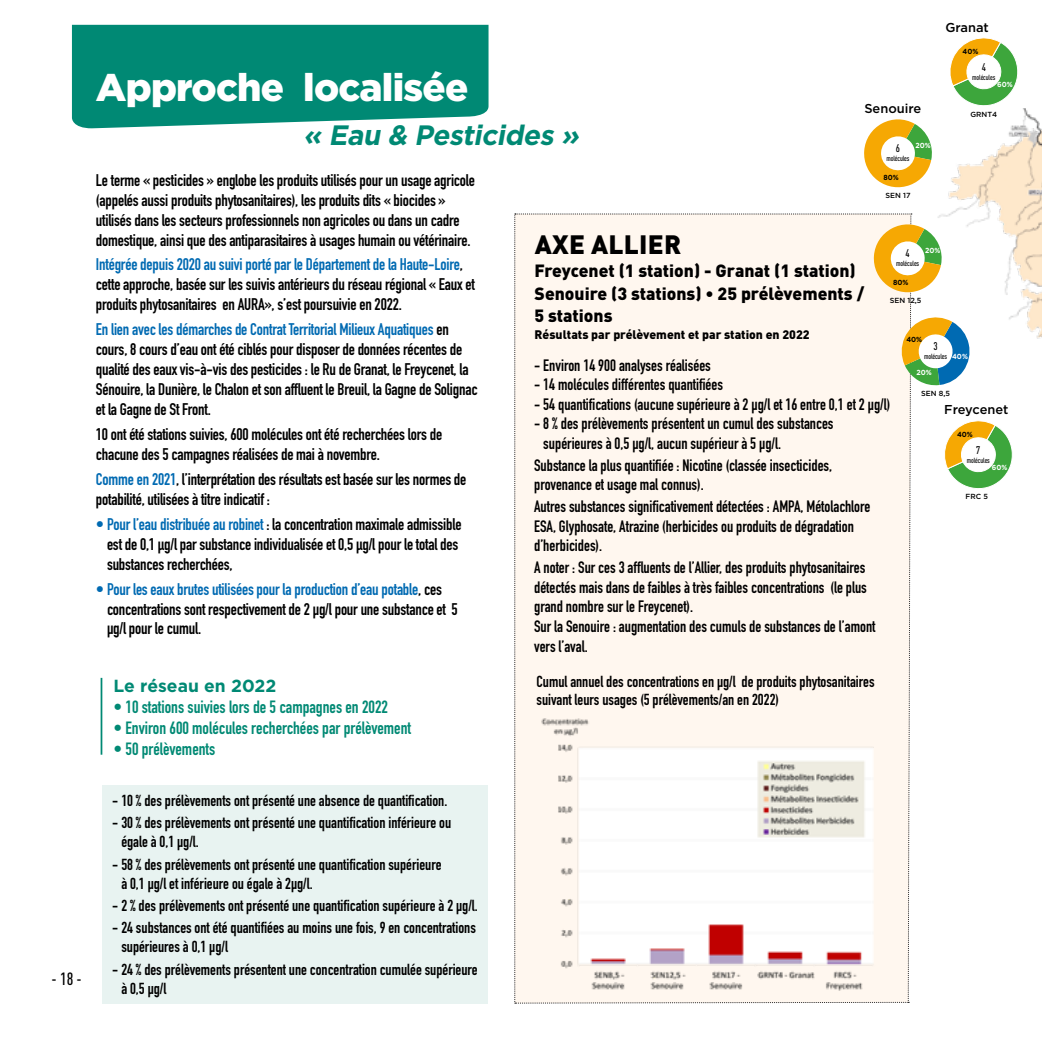
<style>
.page{position:relative;width:1042px;height:1042px;background:#fff}
.page>*{position:absolute;margin:0;border:0;box-sizing:border-box;transform-origin:0 0}
.t1{font:900 38.5px "Gotham";letter-spacing:-.02em;color:#fff}
.t2{font:italic 700 28px "Gotham";color:#008974}
.t3{font:900 26.25px "DIN Pro";letter-spacing:.01em;color:#000}
.t4{font:700 17.5px "DIN Condensed";color:#008974}
.t5{font:900 17.5px/22.8px "DIN Pro";color:#000}
.t6{font:700 17.5px "Gotham";color:#008974}
.t7{font:500 17.5px "DIN Cond";color:#000}
.t8{font:700 16.62px/19.9px "DIN Condensed";letter-spacing:-.01em;color:#000}
.t9{font:700 16.28px/19.6px "DIN Condensed";color:#000}
.t10{font:700 15.75px/18.9px "DIN Condensed";color:#000}
.t11{font:500 12.95px "Gotham";color:#000}
.t12{font:900 12.25px "DIN Pro";color:#000}
.t13{font:500 11.03px "DIN Cond";color:#000}
.t14{font:500 7.35px "DIN Cond";letter-spacing:-.02em;color:#000}
.t15{font:500 7.35px "Gotham";color:#000}
.t16{font:700 7.35px "Gotham";color:#fff;scale:.94 1}
.t17{font:700 7.35px "Gotham";color:#000;scale:.94 1}
.s1{color:#006ab2}
.s2{font-family:"Gotham";font-weight:700;color:#fff}
</style>
<div class="page">
<div style="left:72px;top:25px;width:416px;height:103px;background:#008974"></div>
<div style="left:102px;top:785px;width:386px;height:218px;background:#e8f3f1"></div>
<svg style="left:950px;top:37px;width:68px;height:69px"></svg>
<svg style="left:864px;top:119px;width:68px;height:69px"></svg>
<svg style="left:514px;top:214px;width:420px;height:790px"></svg>
<hr style="left:101px;top:678px;width:1px;height:77px;background:#008974">
<img style="left:934px;top:108px;width:108px;height:381px">
<p class="t7" style="left:52px;top:968px;width:32px">- 18 -</p>
<p class="t11" style="left:945px;top:19px;width:45px">Granat</p>
<h1 class="t1" style="left:96px;top:61px;width:374px">Approche localisée</h1>
<h2 class="t2" style="left:303px;top:119px;width:282px">« Eau &amp; Pesticides »</h2>
<p class="t11" style="left:864px;top:100px;width:58px">Senouire</p>
<p class="t16" style="left:915px;top:141px;width:18px">20%</p>
<p class="t13" style="left:896px;top:142px;width:6px">6</p>
<p class="t14" style="left:886px;top:154px;width:25px">molécules</p>
<p class="t17" style="left:962px;top:47px;width:18px">40%</p>
<p class="t13" style="left:981px;top:60px;width:6px">4</p>
<p class="t14" style="left:972px;top:73px;width:25px">molécules</p>
<p class="t16" style="left:997px;top:80px;width:18px">60%</p>
<p class="t15" style="left:970px;top:109px;width:28px">GRNT4</p>
<p class="t8" style="left:96px;top:170px;width:380px">Le terme « pesticides » englobe les produits utilisés pour un usage agricole (appelés aussi produits phytosanitaires), les produits dits « biocides » utilisés dans les secteurs professionnels non agricoles ou dans un cadre domestique, ainsi que des antiparasitaires à usages humain ou vétérinaire.</p>
<p class="t8" style="left:96px;top:255px;width:380px"><span class="s1">Intégrée depuis 2020 au suivi porté par le Département de la Haute-Loire</span>, cette approche, basée sur les suivis antérieurs du réseau régional « Eaux et produits phytosanitaires en AURA», s’est poursuivie en 2022.</p>
<p class="t8" style="left:96px;top:319px;width:383px"><span class="s1">En lien avec les démarches de Contrat Territorial Milieux Aquatiques</span> en cours, 8 cours d’eau ont été ciblés pour disposer de données récentes de qualité des eaux vis-à-vis des pesticides : le Ru de Granat, le Freycenet, la Sénouire, la Dunière, le Chalon et son affluent le Breuil, la Gagne de Solignac et la Gagne de St Front.</p>
<p class="t8" style="left:96px;top:424px;width:348px">10 ont été stations suivies, 600 molécules ont été recherchées lors de chacune des 5 campagnes réalisées de mai à novembre.</p>
<p class="t8" style="left:96px;top:469px;width:372px"><span class="s1">Comme en 2021</span>, l’interprétation des résultats est basée sur les normes de potabilité, utilisées à titre indicatif :</p>
<p class="t8" style="left:107px;top:514px;width:356px;text-indent:-11px"><span class="s1">• Pour l’eau distribuée au robinet</span> : la concentration maximale admissible est de 0,1 μg/l par substance individualisée et 0,5 μg/l pour le total des substances recherchées,</p>
<p class="t8" style="left:107px;top:579px;width:352px;text-indent:-11px"><span class="s1">• Pour les eaux brutes utilisées pour la production d’eau potable</span>, ces concentrations sont respectivement de 2 µg/l pour une substance et 5 µg/l pour le cumul.</p>
<p class="t6" style="left:113px;top:675px;width:164px">Le réseau en 2022</p>
<p class="t4" style="left:113px;top:695px;width:276px">• 10 stations suivies lors de 5 campagnes en 2022</p>
<p class="t4" style="left:113px;top:716px;width:299px">• Environ 600 molécules recherchées par prélèvement</p>
<p class="t4" style="left:113px;top:737px;width:103px">• 50 prélèvements</p>
<p class="t10" style="left:112px;top:791px;width:337px">- 10 % des prélèvements ont présenté une absence de quantification.</p>
<p class="t10" style="left:121px;top:813px;width:331px;text-indent:-9px">- 30 % des prélèvements ont présenté une quantification inférieure ou égale à 0,1 µg/l.</p>
<p class="t10" style="left:121px;top:854px;width:322px;text-indent:-9px">- 58 % des prélèvements ont présenté une quantification supérieure à 0,1 µg/l et inférieure ou égale à 2µg/l.</p>
<p class="t10" style="left:112px;top:896px;width:367px">- 2 % des prélèvements ont présenté une quantification supérieure à 2 µg/l.</p>
<p class="t10" style="left:121px;top:918px;width:356px;text-indent:-9px">- 24 substances ont été quantifiées au moins une fois, 9 en concentrations supérieures à 0,1 µg/l</p>
<p class="t10" style="left:121px;top:959px;width:358px;text-indent:-9px">- 24 % des prélèvements présentent une concentration cumulée supérieure à 0,5 µg/l</p>
<p class="t17" style="left:883px;top:173px;width:18px">80%</p>
<p class="t15" style="left:885px;top:190px;width:27px">SEN 17</p>
<h3 class="t3" style="left:535px;top:227px;width:148px">AXE ALLIER</h3>
<p class="t5" style="left:535px;top:258px;width:331px">Freycenet (1 station) - Granat (1 station)<br>Senouire (3 stations) • 25 prélèvements /<br>5 stations</p>
<p class="t12" style="left:535px;top:327px;width:276px">Résultats par prélèvement et par station en 2022</p>
<p class="t16" style="left:925px;top:246px;width:18px">20%</p>
<p class="t13" style="left:905px;top:247px;width:6px">4</p>
<p class="t14" style="left:896px;top:259px;width:25px">molécules</p>
<p class="t17" style="left:893px;top:278px;width:18px">80%</p>
<p class="t15" style="left:890px;top:295px;width:33px">SEN 12,5</p>
<p class="t17" style="left:906px;top:335px;width:18px">40%</p>
<p class="t13" style="left:933px;top:340px;width:6px">3</p>
<p class="t14" style="left:924px;top:352px;width:45px">molécules <span class="s2">40%</span></p>
<p class="t9" style="left:534px;top:355px;width:178px">- Environ 14 900 analyses réalisées</p>
<p class="t9" style="left:534px;top:374px;width:190px">- 14 molécules différentes quantifiées</p>
<p class="t9" style="left:534px;top:394px;width:358px">- 54 quantifications (aucune supérieure à 2 µg/l et 16 entre 0,1 et 2 µg/l)</p>
<p class="t9" style="left:543px;top:414px;width:292px;text-indent:-9px">- 8 % des prélèvements présentent un cumul des substances supérieures à 0,5 µg/l, aucun supérieur à 5 µg/l.</p>
<p class="t9" style="left:534px;top:455px;width:299px">Substance la plus quantifiée : Nicotine (classée insecticides, provenance et usage mal connus).</p>
<p class="t9" style="left:534px;top:497px;width:338px">Autres substances significativement détectées : AMPA, Métolachlore<br>ESA, Glyphosate, Atrazine (herbicides ou produits de dégradation d’herbicides).</p>
<p class="t9" style="left:534px;top:558px;width:343px">A noter : Sur ces 3 affluents de l’Allier, des produits phytosanitaires détectés mais dans de faibles à très faibles concentrations (le plus grand nombre sur le Freycenet).<br>Sur la Senouire : augmentation des cumuls de substances de l’amont vers l’aval.</p>
<p class="t16" style="left:916px;top:368px;width:18px">20%</p>
<p class="t15" style="left:921px;top:388px;width:30px">SEN 8,5</p>
<p class="t11" style="left:944px;top:401px;width:66px">Freycenet</p>
<p class="t17" style="left:957px;top:430px;width:18px">40%</p>
<p class="t13" style="left:976px;top:443px;width:6px">7</p>
<p class="t14" style="left:967px;top:456px;width:25px">molécules</p>
<p class="t16" style="left:992px;top:463px;width:18px">60%</p>
<p class="t15" style="left:965px;top:492px;width:24px">FRC 5</p>
<p class="t10" style="left:536px;top:671px;width:340px">Cumul annuel des concentrations en µg/l de produits phytosanitaires suivant leurs usages (5 prélèvements/an en 2022)</p>
</div>
